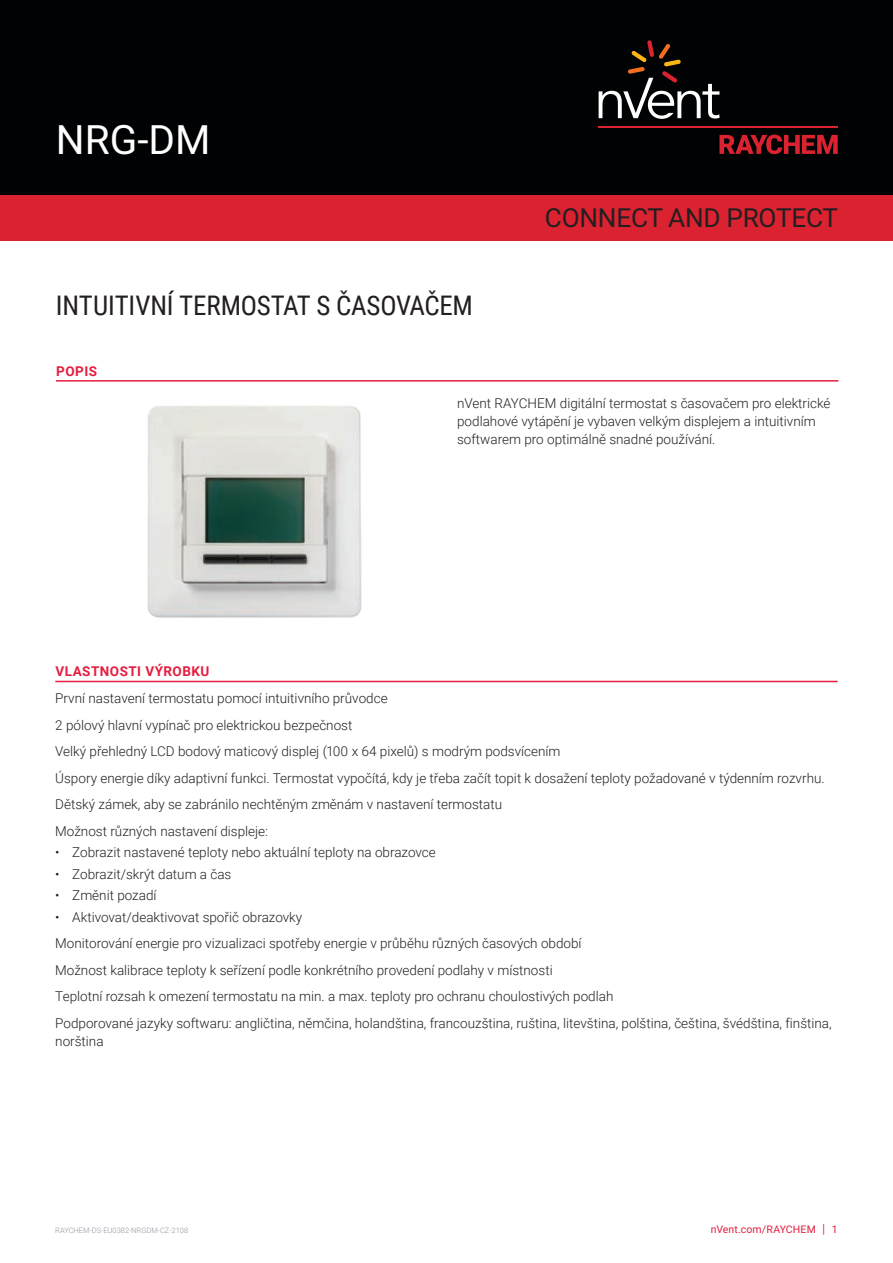
<style>
.page{position:relative;width:893px;height:1263px;background:#fff}
.page>*{position:absolute;margin:0;border:0;box-sizing:border-box;transform-origin:0 0}
.sheet_name{font:40.5px "Roboto";color:#fff}
.Product_Description{font:27px "Roboto Condensed";letter-spacing:-.005em;color:#231f20}
.t1{font:26.25px "Roboto";letter-spacing:-.01em;color:#231f20}
.Text_-_nVent_Data_Sh{font:300 13.5px/18px "Roboto";color:#231f20}
.Body_text_tab{font:300 13.5px "Roboto";color:#231f20}
.Subhead_-_nVent_Data{font:700 13.5px "Roboto";letter-spacing:.035em;color:#e51d3f}
.t2{font:10.5px "Roboto";letter-spacing:.015em;color:#e51d3f}
.t3{font:300 7.5px "Roboto";color:#8f959e}
.s1{font-size:12.6px;color:#db2230}
.s2{color:#db2230}
</style>
<div class="page">
<hr style="left:55px;top:681px;width:783px;height:1px;background:#e51d3f">
<img style="left:147px;top:406px;width:215px;height:212px">
<div style="left:0;top:0;width:893px;height:196px;background:#010203"></div>
<div style="left:0;top:196px;width:893px;height:45px;background:#db2230"></div>
<svg style="left:719px;top:135px;width:119px;height:19px"></svg>
<hr style="left:599px;top:126px;width:239px;height:1px;background:#db2230">
<svg style="left:599px;top:40px;width:120px;height:79px"></svg>
<hr style="left:56px;top:380px;width:782px;height:2px;background:#e51d3f">
<p class="sheet_name" style="left:56px;top:111px;width:156px">NRG-DM</p>
<p class="Product_Description" style="left:56px;top:287px;width:418px">INTUITIVNÍ TERMOSTAT S ČASOVAČEM</p>
<p class="Subhead_-_nVent_Data" style="left:56px;top:362px;width:42px">POPIS</p>
<h3 class="t1" style="left:545px;top:200px;width:295px">CONNECT AND PROTECT</h3>
<p class="Text_-_nVent_Data_Sh" style="left:457px;top:393px;width:375px">nVent RAYCHEM digitální termostat s časovačem pro elektrické podlahové vytápění je vybaven velkým displejem a intuitivním softwarem pro optimálně snadné používání.</p>
<p class="Subhead_-_nVent_Data" style="left:56px;top:662px;width:155px">VLASTNOSTI VÝROBKU</p>
<p class="Text_-_nVent_Data_Sh" style="left:55px;top:689px;width:334px">První nastavení termostatu pomocí intuitivního průvodce</p>
<p class="Text_-_nVent_Data_Sh" style="left:55px;top:715px;width:299px">2 pólový hlavní vypínač pro elektrickou bezpečnost</p>
<p class="Text_-_nVent_Data_Sh" style="left:55px;top:742px;width:507px">Velký přehledný LCD bodový maticový displej (100 x 64 pixelů) s modrým podsvícením</p>
<p class="Text_-_nVent_Data_Sh" style="left:55px;top:768px;width:771px">Úspory energie díky adaptivní funkci. Termostat vypočítá, kdy je třeba začít topit k dosažení teploty požadované v týdenním rozvrhu.</p>
<p class="Text_-_nVent_Data_Sh" style="left:55px;top:795px;width:448px">Dětský zámek, aby se zabránilo nechtěným změnám v nastavení termostatu</p>
<p class="Text_-_nVent_Data_Sh" style="left:55px;top:821px;width:214px">Možnost různých nastavení displeje:</p>
<p class="Body_text_tab" style="left:55px;top:843px;width:382px">• Zobrazit nastavené teploty nebo aktuální teploty na obrazovce</p>
<p class="Body_text_tab" style="left:55px;top:864px;width:178px">• Zobrazit/skrýt datum a čas</p>
<p class="Body_text_tab" style="left:55px;top:886px;width:103px">• Změnit pozadí</p>
<p class="Body_text_tab" style="left:55px;top:907px;width:249px">• Aktivovat/deaktivovat spořič obrazovky</p>
<p class="Text_-_nVent_Data_Sh" style="left:55px;top:934px;width:528px">Monitorování energie pro vizualizaci spotřeby energie v průběhu různých časových období</p>
<p class="Text_-_nVent_Data_Sh" style="left:55px;top:960px;width:499px">Možnost kalibrace teploty k seřízení podle konkrétního provedení podlahy v místnosti</p>
<p class="Text_-_nVent_Data_Sh" style="left:55px;top:987px;width:560px">Teplotní rozsah k omezení termostatu na min. a max. teploty pro ochranu choulostivých podlah</p>
<p class="Text_-_nVent_Data_Sh" style="left:55px;top:1013px;width:778px">Podporované jazyky softwaru: angličtina, němčina, holandština, francouzština, ruština, litevština, polština, čeština, švédština, finština, norština</p>
<p class="t3" style="left:55px;top:1225px;width:134px">RAYCHEM-DS-EU0382-NRGDM-CZ-2108</p>
<p class="t2" style="left:711px;top:1222px;width:128px">nVent.com/RAYCHEM <span class="s1">|</span> <span class="s2">1</span></p>
</div>
